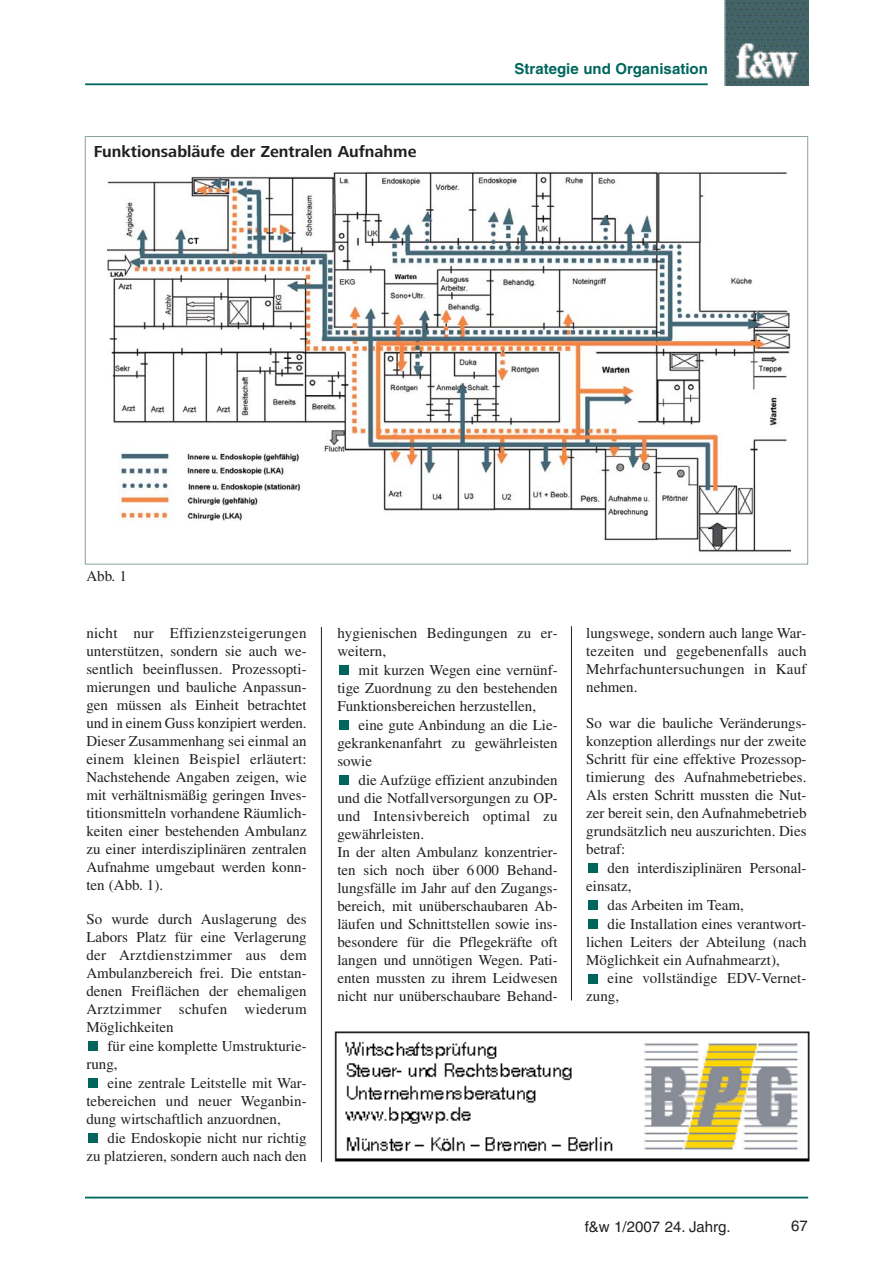
<style>
.page{position:relative;width:893px;height:1263px;background:#fff}
.page>*{position:absolute;margin:0;border:0;box-sizing:border-box;transform-origin:0 0}
.t1{font:700 16.5px "Frutiger Next LT";color:#231f20}
.t2{font:15px/18px "Times";color:#231f20;text-align:justify}
.t3{font:700 15px "Helvetica";color:#00665d}
.t4{font:15px "Helvetica";color:#231f20}
</style>
<div class="page">
<hr style="left:85px;top:1197px;width:723px;height:1px;background:#00665d">
<hr style="left:85px;top:83px;width:622px;height:2px;background:#00665d">
<img style="left:724px;top:0;width:84px;height:85px">
<hr style="left:321px;top:627px;width:1px;height:535px;background:#231f20">
<hr style="left:571px;top:626px;width:1px;height:374px;background:#231f20">
<div style="left:88px;top:1133px;width:10px;height:10px;background:#00665d"></div>
<div style="left:88px;top:1078px;width:10px;height:10px;background:#00665d"></div>
<div style="left:88px;top:1041px;width:10px;height:10px;background:#00665d"></div>
<div style="left:339px;top:775px;width:9px;height:10px;background:#00665d"></div>
<div style="left:339px;top:720px;width:9px;height:10px;background:#00665d"></div>
<div style="left:339px;top:665px;width:9px;height:10px;background:#00665d"></div>
<div style="left:587px;top:974px;width:10px;height:9px;background:#00665d"></div>
<div style="left:587px;top:919px;width:10px;height:10px;background:#00665d"></div>
<div style="left:587px;top:900px;width:10px;height:10px;background:#00665d"></div>
<div style="left:587px;top:863px;width:10px;height:10px;background:#00665d"></div>
<img style="left:107px;top:171px;width:683px;height:381px">
<img style="left:334px;top:1031px;width:476px;height:131px">
<p class="t1" style="left:94px;top:145px;width:324px">Funktionsabläufe der Zentralen Aufnahme</p>
<p class="t3" style="left:514px;top:63px;width:195px">Strategie und Organisation</p>
<p class="t2" style="left:86px;top:568px;width:42px">Abb. 1</p>
<p class="t2" style="left:86px;top:626px;width:222px">nicht nur Effizienzsteigerungen unterstützen, sondern sie auch we&shy;sentlich beeinflussen. Prozessopti&shy;mierungen und bauliche Anpassun&shy;gen müssen als Einheit betrachtet und in einem Guss konzipiert werden.<br>Dieser Zusammenhang sei einmal an einem kleinen Beispiel erläutert:<br>Nachstehende Angaben zeigen, wie mit verhältnismäßig geringen Inves&shy;titionsmitteln vorhandene Räumlich&shy;keiten einer bestehenden Ambulanz zu einer interdisziplinären zentralen Aufnahme umgebaut werden konn&shy;ten (Abb. 1).</p>
<p class="t2" style="left:86px;top:912px;width:222px">So wurde durch Auslagerung des Labors Platz für eine Verlagerung der Arztdienstzimmer aus dem Ambulanzbereich frei. Die entstan&shy;denen Freiflächen der ehemaligen Arztzimmer schufen wiederum Möglichkeiten</p>
<p class="t2" style="left:86px;top:1038px;width:222px;text-indent:21px">für eine komplette Umstrukturie&shy;rung,</p>
<p class="t2" style="left:86px;top:1075px;width:222px;text-indent:21px">eine zentrale Leitstelle mit War&shy;tebereichen und neuer Weganbin&shy;dung wirtschaftlich anzuordnen,</p>
<p class="t2" style="left:86px;top:1130px;width:222px;text-align:right">die Endoskopie nicht nur richtig<br>zu platzieren, sondern auch nach den</p>
<p class="t2" style="left:337px;top:626px;width:222px">hygienischen Bedingungen zu er&shy;weitern,</p>
<p class="t2" style="left:337px;top:662px;width:222px;text-indent:21px">mit kurzen Wegen eine vernünf&shy;tige Zuordnung zu den bestehenden Funktionsbereichen herzustellen,</p>
<p class="t2" style="left:337px;top:717px;width:222px;text-indent:21px">eine gute Anbindung an die Lie&shy;gekrankenanfahrt zu gewährleisten sowie</p>
<p class="t2" style="left:337px;top:772px;width:222px;text-align:left;text-indent:21px">die Aufzüge effizient anzubinden und die Notfallversorgungen zu OP&shy;und Intensivbereich optimal zu gewährleisten.<br>In der alten Ambulanz konzentrier&shy;ten sich noch über 6 000 Behand&shy;lungsfälle im Jahr auf den Zugangs&shy;bereich, mit unüberschaubaren Ab&shy;läufen und Schnittstellen sowie ins&shy;besondere für die Pflegekräfte oft langen und unnötigen Wegen. Pati&shy;enten mussten zu ihrem Leidwesen nicht nur unüberschaubare Behand-</p>
<p class="t2" style="left:586px;top:626px;width:222px">lungswege, sondern auch lange War&shy;tezeiten und gegebenenfalls auch Mehrfachuntersuchungen in Kauf nehmen.</p>
<p class="t2" style="left:586px;top:716px;width:222px">So war die bauliche Veränderungs&shy;konzeption allerdings nur der zweite Schritt für eine effektive Prozessop&shy;timierung des Aufnahmebetriebes.<br>Als ersten Schritt mussten die Nut&shy;zer bereit sein, den Aufnahmebetrieb grundsätzlich neu auszurichten. Dies betraf:</p>
<p class="t2" style="left:607px;top:860px;width:200px">den interdisziplinären Personal-</p>
<p class="t2" style="left:586px;top:878px;width:47px">einsatz,</p>
<p class="t2" style="left:607px;top:897px;width:138px">das Arbeiten im Team,</p>
<p class="t2" style="left:607px;top:916px;width:200px">die Installation eines verantwort-</p>
<p class="t2" style="left:586px;top:934px;width:222px">lichen Leiters der Abteilung (nach</p>
<p class="t2" style="left:586px;top:952px;width:195px">Möglichkeit ein Aufnahmearzt),</p>
<p class="t2" style="left:607px;top:971px;width:200px">eine vollständige EDV-Vernet-</p>
<p class="t2" style="left:586px;top:989px;width:34px">zung,</p>
<p class="t4" style="left:584px;top:1221px;width:147px">f&amp;w 1/2007 24. Jahrg.</p>
<p class="t4" style="left:791px;top:1220px;width:18px">67</p>
</div>
